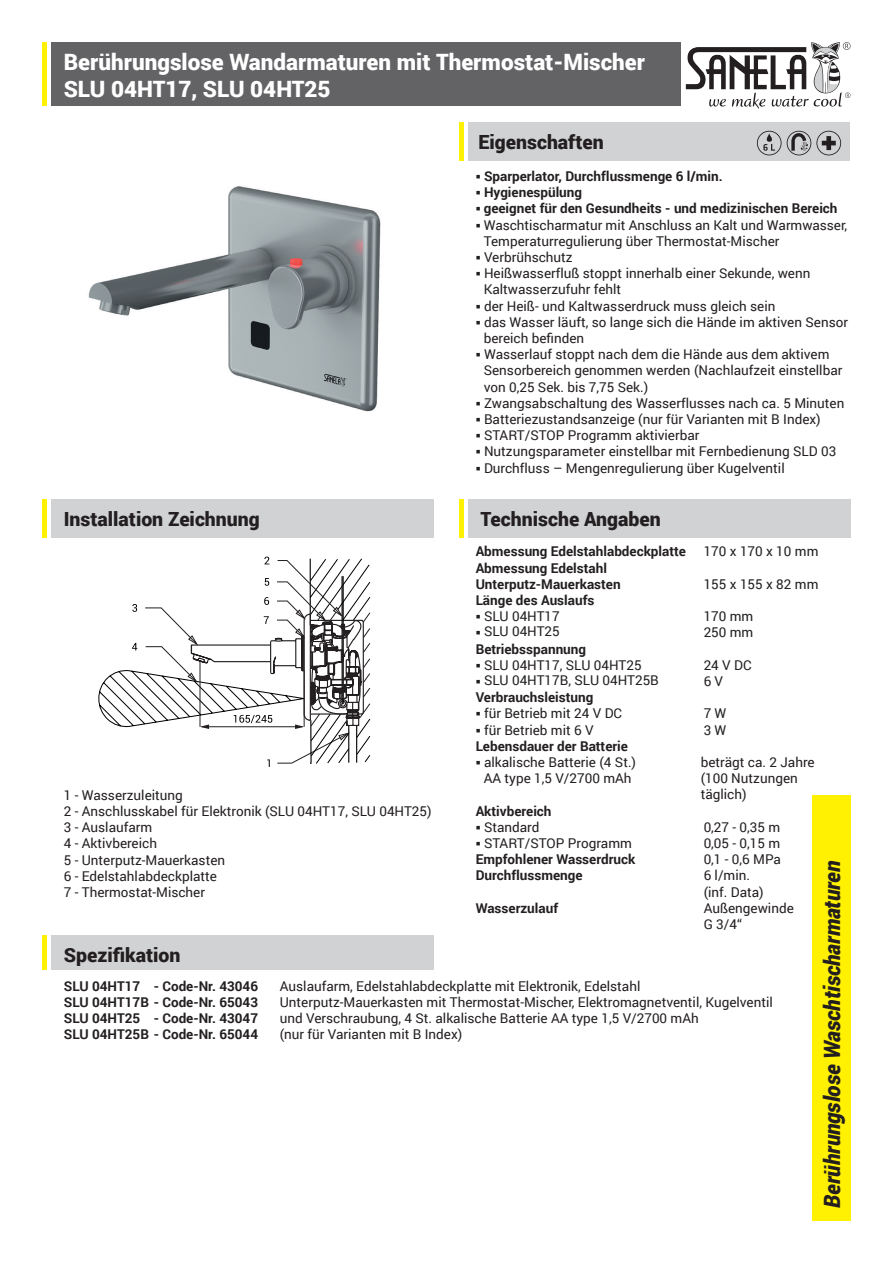
<style>
.page{position:relative;width:893px;height:1263px;background:#fff}
.page>*{position:absolute;margin:0;border:0;box-sizing:border-box;transform-origin:0 0}
.t1{font:900 22.5px "Roboto";color:#fff}
.t2{font:italic 900 22.5px "Roboto";letter-spacing:-.005em;color:#231f20;scale:.95 1}
.t3{font:900 19.5px "Roboto";color:#231f20}
.t4{font:13.5px/16.2px "Roboto";color:#231f20}
.t5{font:700 13.5px "Roboto";color:#231f20}
</style>
<div class="page">
<div style="left:51px;top:43px;width:629px;height:63px;background:#636366"></div>
<div style="left:468px;top:122px;width:381px;height:39px;background:#d1d2d4"></div>
<div style="left:51px;top:500px;width:383px;height:38px;background:#d1d2d4"></div>
<div style="left:812px;top:795px;width:38px;height:425px;background:#fff101"></div>
<hr style="left:43px;top:43px;width:4px;height:63px;background:#fff101">
<hr style="left:43px;top:500px;width:4px;height:38px;background:#fff101">
<div style="left:468px;top:500px;width:382px;height:38px;background:#d1d2d4"></div>
<hr style="left:459px;top:500px;width:4px;height:38px;background:#fff101">
<hr style="left:459px;top:122px;width:4px;height:39px;background:#fff101">
<div style="left:51px;top:935px;width:383px;height:35px;background:#d1d2d4"></div>
<hr style="left:43px;top:935px;width:4px;height:35px;background:#fff101">
<img style="left:88px;top:186px;width:293px;height:226px">
<svg style="left:99px;top:557px;width:271px;height:210px"></svg>
<svg style="left:686px;top:42px;width:164px;height:67px"></svg>
<svg style="left:757px;top:131px;width:84px;height:24px"></svg>
<p class="t1" style="left:64px;top:46px;width:583px">Berührungslose Wandarmaturen mit Thermostat-Mischer</p>
<p class="t1" style="left:64px;top:73px;width:268px">SLU 04HT17, SLU 04HT25</p>
<p class="t3" style="left:478px;top:128px;width:127px">Eigenschaften</p>
<p class="t3" style="left:64px;top:506px;width:197px">Installation Zeichnung</p>
<p class="t5" style="left:476px;top:167px;width:249px">○ Sparperlator, Durchflussmenge 6 l/min.</p>
<p class="t5" style="left:476px;top:183px;width:108px">○ Hygienespülung</p>
<p class="t5" style="left:476px;top:199px;width:363px">○ geeignet für den Gesundheits - und medizinischen Bereich</p>
<p class="t4" style="left:484px;top:216px;width:365px;text-indent:-8px">○ Waschtischarmatur mit Anschluss an Kalt und Warmwasser,<br>Temperaturregulierung über Thermostat-Mischer</p>
<p class="t4" style="left:476px;top:249px;width:99px">○ Verbrühschutz</p>
<p class="t4" style="left:476px;top:265px;width:336px">○ Heißwasserfluß stoppt innerhalb einer Sekunde, wenn</p>
<p class="t4" style="left:484px;top:281px;width:139px">Kaltwasserzufuhr fehlt</p>
<p class="t4" style="left:476px;top:297px;width:301px">○ der Heiß- und Kaltwasserdruck muss gleich sein</p>
<p class="t4" style="left:484px;top:313px;width:366px;text-indent:-8px">○ das Wasser läuft, so lange sich die Hände im aktiven Sensor bereich befinden</p>
<p class="t4" style="left:484px;top:346px;width:360px;text-indent:-8px">○ Wasserlauf stoppt nach dem die Hände aus dem aktivem<br>Sensorbereich genommen werden (Nachlaufzeit einstellbar von 0,25 Sek. bis 7,75 Sek.)</p>
<p class="t4" style="left:476px;top:394px;width:370px">○ Zwangsabschaltung des Wasserflusses nach ca. 5 Minuten</p>
<p class="t4" style="left:476px;top:411px;width:347px">○ Batteriezustandsanzeige (nur für Varianten mit B Index)</p>
<p class="t4" style="left:476px;top:427px;width:225px">○ START/STOP Programm aktivierbar</p>
<p class="t4" style="left:476px;top:443px;width:362px">○ Nutzungsparameter einstellbar mit Fernbedienung SLD 03</p>
<p class="t4" style="left:476px;top:459px;width:311px">○ Durchfluss – Mengenregulierung über Kugelventil</p>
<p class="t3" style="left:480px;top:506px;width:182px">Technische Angaben</p>
<p class="t5" style="left:476px;top:542px;width:212px">Abmessung Edelstahlabdeckplatte</p>
<p class="t4" style="left:704px;top:543px;width:116px">170 x 170 x 10 mm</p>
<p class="t5" style="left:476px;top:558px;width:133px">Abmessung Edelstahl</p>
<p class="t5" style="left:476px;top:574px;width:147px">Unterputz-Mauerkasten</p>
<p class="t4" style="left:704px;top:575px;width:116px">155 x 155 x 82 mm</p>
<p class="t5" style="left:476px;top:591px;width:120px">Länge des Auslaufs</p>
<p class="t4" style="left:476px;top:608px;width:86px">○ SLU 04HT17</p>
<p class="t4" style="left:704px;top:608px;width:51px">170 mm</p>
<p class="t4" style="left:476px;top:623px;width:86px">○ SLU 04HT25</p>
<p class="t4" style="left:704px;top:624px;width:51px">250 mm</p>
<p class="t5" style="left:476px;top:639px;width:112px">Betriebsspannung</p>
<p class="t4" style="left:476px;top:656px;width:167px">○ SLU 04HT17, SLU 04HT25</p>
<p class="t4" style="left:704px;top:656px;width:49px">24 V DC</p>
<p class="t4" style="left:476px;top:672px;width:185px">○ SLU 04HT17B, SLU 04HT25B</p>
<p class="t4" style="left:704px;top:673px;width:21px">6 V</p>
<p class="t5" style="left:476px;top:688px;width:119px">Verbrauchsleistung</p>
<p class="t4" style="left:476px;top:705px;width:148px">○ für Betrieb mit 24 V DC</p>
<p class="t4" style="left:704px;top:705px;width:24px">7 W</p>
<p class="t4" style="left:476px;top:721px;width:120px">○ für Betrieb mit 6 V</p>
<p class="t4" style="left:704px;top:721px;width:24px">3 W</p>
<p class="t5" style="left:476px;top:736px;width:154px">Lebensdauer der Batterie</p>
<p class="t4" style="left:476px;top:754px;width:162px">○ alkalische Batterie (4 St.)</p>
<p class="t4" style="left:701px;top:754px;width:115px">beträgt ca. 2 Jahre</p>
<p class="t4" style="left:484px;top:770px;width:149px">AA type 1,5 V/2700 mAh</p>
<p class="t4" style="left:701px;top:770px;width:99px">(100 Nutzungen täglich)</p>
<p class="t5" style="left:476px;top:801px;width:77px">Aktivbereich</p>
<p class="t4" style="left:476px;top:818px;width:65px">○ Standard</p>
<p class="t4" style="left:704px;top:818px;width:78px">0,27 - 0,35 m</p>
<p class="t4" style="left:476px;top:835px;width:158px">○ START/STOP Programm</p>
<p class="t4" style="left:704px;top:835px;width:78px">0,05 - 0,15 m</p>
<p class="t5" style="left:476px;top:850px;width:161px">Empfohlener Wasserdruck</p>
<p class="t4" style="left:704px;top:851px;width:79px">0,1 - 0,6 MPa</p>
<p class="t5" style="left:476px;top:866px;width:108px">Durchflussmenge</p>
<p class="t4" style="left:704px;top:867px;width:48px">6 l/min.</p>
<p class="t4" style="left:704px;top:883px;width:62px">(inf. Data)</p>
<p class="t5" style="left:476px;top:898px;width:84px">Wasserzulauf</p>
<p class="t4" style="left:704px;top:899px;width:92px">Außengewinde</p>
<p class="t4" style="left:704px;top:916px;width:40px">G 3/4“</p>
<p class="t4" style="left:64px;top:786px;width:121px">1 - Wasserzuleitung</p>
<p class="t4" style="left:64px;top:802px;width:369px">2 - Anschlusskabel für Elektronik (SLU 04HT17, SLU 04HT25)</p>
<p class="t4" style="left:64px;top:819px;width:90px">3 - Auslaufarm</p>
<p class="t4" style="left:64px;top:835px;width:95px">4 - Aktivbereich</p>
<p class="t4" style="left:64px;top:851px;width:163px">5 - Unterputz-Mauerkasten</p>
<p class="t4" style="left:64px;top:867px;width:155px">6 - Edelstahlabdeckplatte</p>
<p class="t4" style="left:64px;top:883px;width:143px">7 - Thermostat-Mischer</p>
<p class="t2" style="left:816px;top:1208px;width:367px;rotate:-90deg">Berührungslose Waschtischarmaturen</p>
<p class="t3" style="left:64px;top:941px;width:118px">Spezifikation</p>
<p class="t5" style="left:64px;top:976px;width:196px">SLU 04HT17 - Code-Nr. 43046</p>
<p class="t4" style="left:280px;top:977px;width:362px">Auslaufarm, Edelstahlabdeckplatte mit Elektronik, Edelstahl</p>
<p class="t5" style="left:64px;top:992px;width:196px">SLU 04HT17B - Code-Nr. 65043</p>
<p class="t4" style="left:280px;top:993px;width:495px">Unterputz-Mauerkasten mit Thermostat-Mischer, Elektromagnetventil, Kugelventil</p>
<p class="t5" style="left:64px;top:1009px;width:196px">SLU 04HT25 - Code-Nr. 43047</p>
<p class="t4" style="left:280px;top:1009px;width:420px">und Verschraubung, 4 St. alkalische Batterie AA type 1,5 V/2700 mAh</p>
<p class="t5" style="left:64px;top:1025px;width:196px">SLU 04HT25B - Code-Nr. 65044</p>
<p class="t4" style="left:280px;top:1026px;width:184px">(nur für Varianten mit B Index)</p>
</div>
